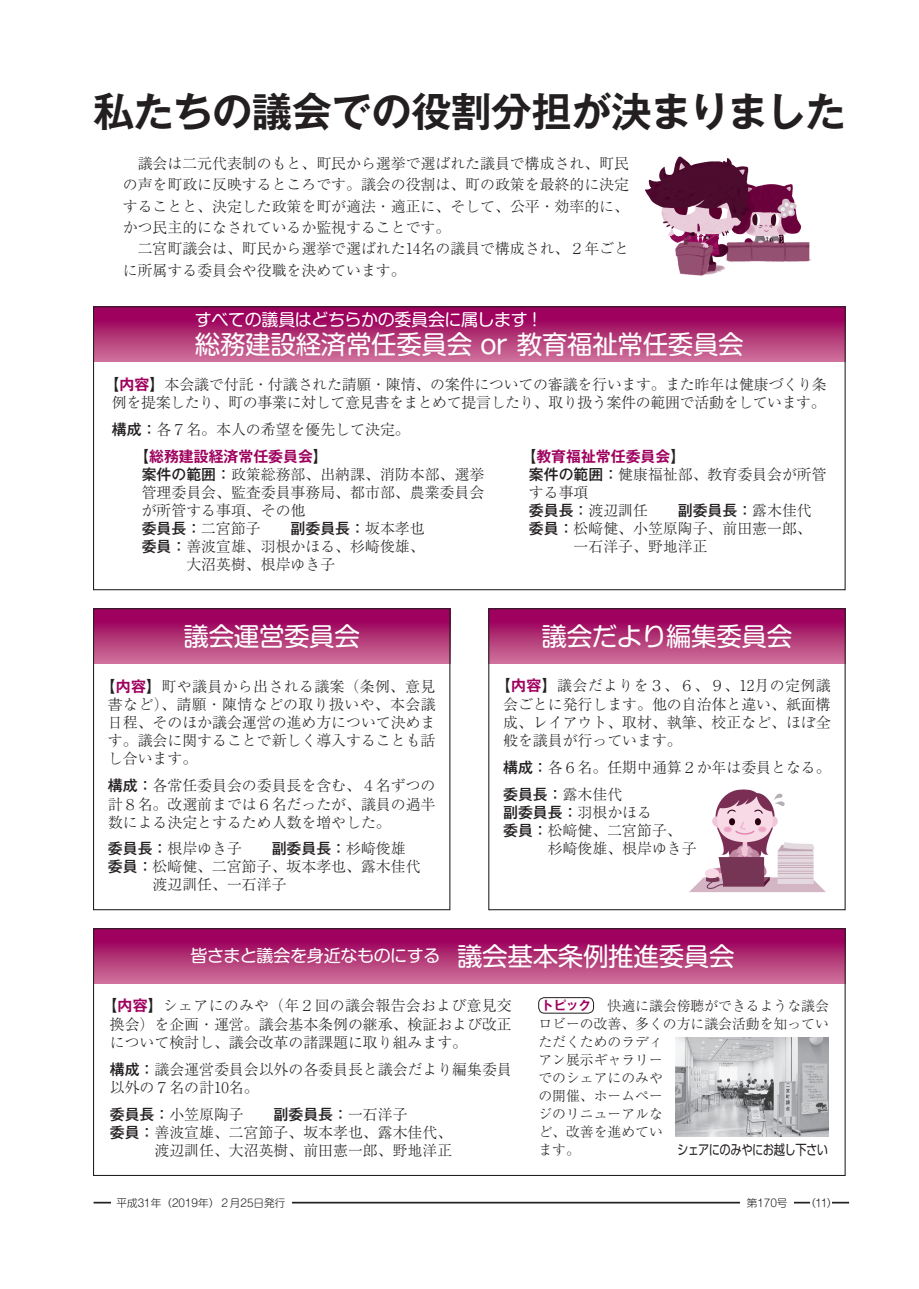
<style>
.page{position:relative;width:919px;height:1289px;background:#fff}
.page>*{position:absolute;margin:0;border:0;box-sizing:border-box;transform-origin:0 0}
.t1{font:700 40.35px "Gothic MB101 Pr 6 N De";letter-spacing:-.015em;color:#231f20}
.t2{font:25.5px "Shin M Go Pr 6 N";letter-spacing:-.015em;color:#fff}
.t3{font:16.95px "Shin M Go Pr 6 N";letter-spacing:-.025em;color:#fff}
.t4{font:300 14.85px/18px "Ryumin Pr 6 N";color:#231f20}
.t5{font:700 14.85px "Gothic MB101 Pr 6 N De";color:#9e015e}
.t6{font:500 14.85px "Gothic MB101 Pr 6 N";color:#231f20}
.t7{font:300 13.8px/18.1px "Ryumin Pr 6 N";color:#231f20}
.t8{font:13.8px "UD Shin Go Pr 6 N";letter-spacing:-.055em;color:#231f20;scale:.82 1}
.t9{font:700 12.45px "Gothic MB101 Pr 6 N De";color:#9e015e}
.t10{font:300 10.65px "Shin M Go Pr 6 N";color:#231f20}
.s1{font-family:"Gothic MB101 Pr 6 N De";font-weight:700}
.s2{font-family:"Gothic MB101 Pr 6 N De";font-weight:700;color:#9e015e}
.s3{font-family:"Gothic MB101 Pr 6 N";font-weight:500}
.s4{color:#231f20}
.s5{font-family:"Ryumin Pr 6 N";font-weight:300}
.s6{font-size:25.5px}
</style>
<div class="page">
<div style="left:93px;top:306px;width:752px;height:55px;background:linear-gradient(to bottom,#940051,#cc7097)"></div>
<div style="left:93px;top:928px;width:752px;height:55px;background:linear-gradient(to bottom,#940051,#cd7198)"></div>
<div style="left:93px;top:928px;width:752px;height:247px;border:1px solid #231f20"></div>
<div style="left:93px;top:608px;width:357px;height:55px;background:linear-gradient(to bottom,#940051,#cd7198)"></div>
<div style="left:488px;top:608px;width:357px;height:55px;background:linear-gradient(to bottom,#940051,#cd7198)"></div>
<div style="left:93px;top:608px;width:357px;height:302px;border:1px solid #231f20"></div>
<div style="left:488px;top:608px;width:357px;height:302px;border:1px solid #231f20"></div>
<hr style="left:94px;top:1201px;width:755px;height:2px;background:#231f20">
<div style="left:810px;top:1197px;width:22px;height:10px;background:#fff"></div>
<div style="left:740px;top:1197px;width:53px;height:10px;background:#fff"></div>
<div style="left:111px;top:1197px;width:180px;height:10px;background:#fff"></div>
<img style="left:688px;top:789px;width:137px;height:103px">
<img style="left:688px;top:841px;width:8px;height:14px">
<img style="left:645px;top:156px;width:167px;height:120px">
<hr style="left:771px;top:262px;width:38px;height:4px;background:#fff">
<img style="left:675px;top:1037px;width:153px;height:99px">
<div style="left:538px;top:997px;width:55px;height:16px;border:1px solid #231f20;border-radius:6px"></div>
<h1 class="t1" style="left:93px;top:78px;width:754px">私たちの議会での役割分担が決まりました</h1>
<p class="t4" style="left:123px;top:152px;width:507px;line-height:21.5px">　議会は二元代表制のもと、町民から選挙で選ばれた議員で構成され、町民の声を町政に反映するところです。議会の役割は、町の政策を最終的に決定することと、決定した政策を町が適法・適正に、そして、公平・効率的に、かつ民主的になされているか監視することです。<br>　二宮町議会は、町民から選挙で選ばれた14名の議員で構成され、２年ごとに所属する委員会や役職を決めています。</p>
<p class="t3" style="left:195px;top:305px;width:350px">すべての議員はどちらかの委員会に属します！</p>
<h2 class="t2" style="left:195px;top:324px;width:550px">総務建設経済常任委員会 or 教育福祉常任委員会</h2>
<p class="t4" style="left:104px;top:374px;width:723px;text-align:center"><span class="s1">【</span><span class="s2">内容</span><span class="s1">】</span>本会議で付託・付議された請願・陳情、の案件についての審議を行います。また昨年は健康づくり条例を提案したり、町の事業に対して意見書をまとめて提言したり、取り扱う案件の範囲で活動をしています。</p>
<p class="t4" style="left:112px;top:419px;width:299px"><span class="s3">構成：</span>各７名。本人の希望を優先して決定。</p>
<p class="t5" style="left:134px;top:444px;width:195px"><span class="s4">【</span>総務建設経済常任委員会<span class="s4">】</span></p>
<p class="t4" style="left:142px;top:464px;width:344px"><span class="s3">案件の範囲：</span>政策総務部、出納課、消防本部、選挙</p>
<p class="t4" style="left:142px;top:482px;width:344px">管理委員会、監査委員事務局、都市部、農業委員会</p>
<p class="t4" style="left:142px;top:500px;width:165px">が所管する事項、その他</p>
<p class="t4" style="left:142px;top:519px;width:284px"><span class="s3">委員長：</span> 二宮節子　　<span class="s3">副委員長：</span>坂本孝也</p>
<p class="t4" style="left:142px;top:537px;width:284px"><span class="s3">委員：</span> 善波宣雄、羽根かほる、杉崎俊雄、</p>
<p class="t4" style="left:186px;top:555px;width:150px">大沼英樹、根岸ゆき子</p>
<p class="t5" style="left:521px;top:444px;width:165px"><span class="s4">【</span>教育福祉常任委員会<span class="s4">】</span></p>
<p class="t4" style="left:529px;top:464px;width:299px"><span class="s3">案件の範囲：</span>健康福祉部、教育委員会が所管</p>
<p class="t4" style="left:529px;top:482px;width:61px">する事項</p>
<p class="t4" style="left:529px;top:500px;width:284px"><span class="s3">委員長：</span> 渡辺訓任　　<span class="s3">副委員長：</span>露木佳代</p>
<p class="t4" style="left:529px;top:518px;width:284px"><span class="s3">委員：</span> 松﨑健、小笠原陶子、前田憲一郎、</p>
<p class="t4" style="left:573px;top:537px;width:135px">一石洋子、野地洋正</p>
<h2 class="t2" style="left:183px;top:615px;width:178px">議会運営委員会</h2>
<h2 class="t2" style="left:541px;top:615px;width:252px">議会だより編集委員会</h2>
<p class="t4" style="left:108px;top:676px;width:329px;text-align:justify;text-indent:-7px"><span class="s1">【</span><span class="s2">内容</span><span class="s1">】</span>町や議員から出される議案（条例、意見書など）、請願・陳情などの取り扱いや、本会議日程、そのほか議会運営の進め方について決めます。議会に関することで新しく導入することも話し合います。</p>
<p class="t4" style="left:108px;top:776px;width:329px;text-align:justify"><span class="s3">構成：</span>各常任委員会の委員長を含む、４名ずつの計８名。改選前までは６名だったが、議員の過半数による決定とするため人数を増やした。</p>
<p class="t4" style="left:108px;top:838px;width:299px"><span class="s3">委員長：</span>根岸ゆき子　　<span class="s3">副委員長：</span>杉崎俊雄</p>
<p class="t4" style="left:108px;top:856px;width:314px"><span class="s3">委員：</span> 松﨑健、二宮節子、坂本孝也、露木佳代</p>
<p class="t4" style="left:152px;top:874px;width:135px">渡辺訓任、一石洋子</p>
<p class="t4" style="left:503px;top:676px;width:329px;text-align:justify;text-indent:-7px"><span class="s1">【</span><span class="s2">内容</span><span class="s1">】</span>議会だよりを３、６、９、12月の定例議会ごとに発行します。他の自治体と違い、紙面構成、レイアウト、取材、執筆、校正など、ほぼ全般を議員が行っています。</p>
<p class="t4" style="left:503px;top:753px;width:329px;line-height:26.5px"><span class="s3">構成：</span>各６名。任期中通算２か年は委員となる。<span class="s3">委員長：</span>露木佳代　</p>
<p class="t6" style="left:503px;top:800px;width:150px">副委員長：<span class="s5">羽根かほる</span></p>
<p class="t4" style="left:548px;top:820px;width:150px;text-indent:-45px"><span class="s3">委員：</span> 松﨑健、二宮節子、杉崎俊雄、根岸ゆき子</p>
<p class="t3" style="left:190px;top:942px;width:545px">皆さまと議会を身近なものにする　<span class="s6">議会基本条例推進委員会</span></p>
<p class="t4" style="left:110px;top:996px;width:403px;text-align:justify;text-indent:-7px"><span class="s1">【</span><span class="s2">内容</span><span class="s1">】</span>シェアにのみや（年２回の議会報告会および意見交換会）を企画・運営。議会基本条例の継承、検証および改正について検討し、議会改革の諸課題に取り組みます。</p>
<p class="t4" style="left:110px;top:1059px;width:403px"><span class="s3">構成：</span>議会運営委員会以外の各委員長と議会だより編集委員以外の７名の計10名。</p>
<p class="t4" style="left:110px;top:1104px;width:299px"><span class="s3">委員長：</span>小笠原陶子　　<span class="s3">副委員長：</span>一石洋子</p>
<p class="t4" style="left:110px;top:1122px;width:344px"><span class="s3">委員：</span> 善波宣雄、二宮節子、坂本孝也、露木佳代、</p>
<p class="t4" style="left:154px;top:1140px;width:299px">渡辺訓任、大沼英樹、前田憲一郎、野地洋正</p>
<p class="t7" style="left:538px;top:995px;width:292px;text-indent:69px">快適に議会傍聴ができるような議会ロビーの改善、多くの方に議会活動を知っていただくためのラディ<br>アン展示ギャラリー<br>でのシェアにのみや<br>の開催、ホームペー<br>ジのリニューアルな<br>ど、改善を進めてい<br>ます。</p>
<p class="t9" style="left:541px;top:995px;width:51px">トピック</p>
<p class="t8" style="left:677px;top:1138px;width:186px">シェアにのみやにお越し下さい</p>
<p class="t10" style="left:116px;top:1193px;width:170px">平成31年（2019年）２月25日発行</p>
<p class="t10" style="left:746px;top:1193px;width:42px">第１７０号</p>
<p class="t10" style="left:805px;top:1193px;width:33px">（11）</p>
</div>
